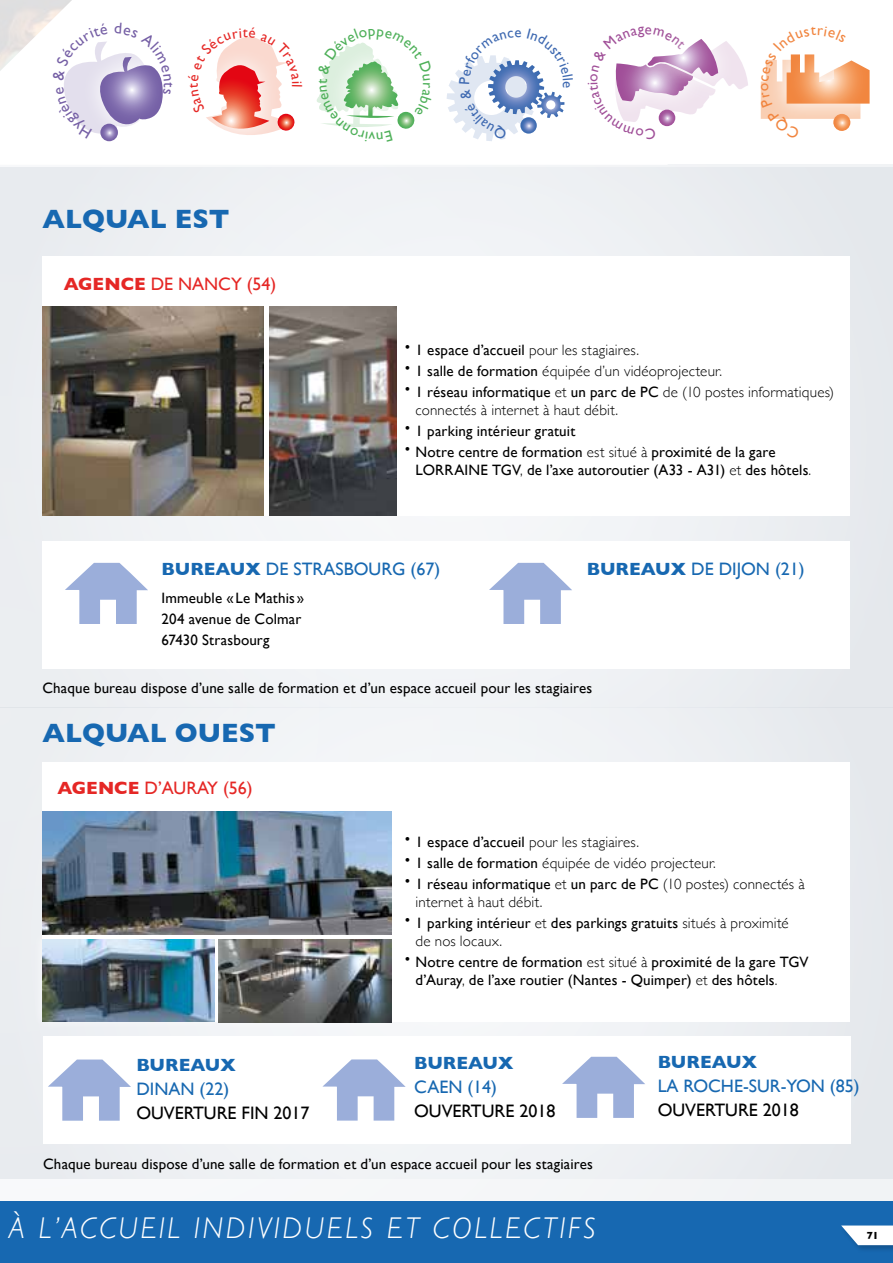
<style>
.page{position:relative;width:893px;height:1263px;background:#fff}
.page>*{position:absolute;margin:0;border:0;box-sizing:border-box;transform-origin:0 0}
.t1{font:italic 300 30px "Gill Sans";letter-spacing:.09em;color:#fff}
.t2{font:700 27px "Gill Sans";color:#1768b1}
.t3{font:18px "Gill Sans";color:#1768b1}
.t4{font:18px "Gill Sans";color:#000}
.t5{font:18px "Gill Sans";color:#e52725}
.t6{font:700 18px "Gill Sans";color:#1768b1}
.t7{font:15px/18px "Gill Sans";letter-spacing:.01em;color:#000}
.t8{font:300 15px/18px "Gill Sans";letter-spacing:.01em;color:#000}
.t9{font:700 10.5px "Gill Sans";color:#000}
.s1{font-weight:700}
.s2{font-weight:400}
.s3{font-weight:300}
</style>
<div class="page">
<div style="left:0;top:165px;width:893px;height:1098px;background:#f6f7f9"></div>
<div style="left:0;top:1201px;width:893px;height:62px;background:#1768b1"></div>
<svg style="left:0;top:0;width:72px;height:71px"></svg>
<div style="left:0;top:708px;width:893px;height:471px;background:#eceff2"></div>
<div style="left:43px;top:762px;width:807px;height:260px;background:#fff"></div>
<img style="left:43px;top:811px;width:348px;height:118px">
<div style="left:209px;top:929px;width:192px;height:103px;background:#fff;opacity:.75"></div>
<img style="left:224px;top:939px;width:167px;height:83px">
<div style="left:33px;top:929px;width:191px;height:101px;background:#fff;opacity:.75"></div>
<img style="left:43px;top:939px;width:172px;height:82px">
<div style="left:0;top:167px;width:893px;height:540px;background:#eceff2"></div>
<div style="left:43px;top:256px;width:807px;height:259px;background:#fff"></div>
<div style="left:259px;top:297px;width:147px;height:228px;background:#fff"></div>
<img style="left:269px;top:307px;width:128px;height:208px">
<img style="left:43px;top:307px;width:221px;height:208px">
<div style="left:43px;top:542px;width:807px;height:127px;background:#fff"></div>
<svg style="left:65px;top:563px;width:83px;height:61px"></svg>
<svg style="left:489px;top:563px;width:83px;height:61px"></svg>
<div style="left:43px;top:1036px;width:808px;height:108px;background:#fff"></div>
<svg style="left:48px;top:1059px;width:83px;height:62px"></svg>
<svg style="left:322px;top:1059px;width:84px;height:61px"></svg>
<svg style="left:562px;top:1057px;width:83px;height:61px"></svg>
<div style="left:840px;top:1224px;width:53px;height:29px;background:#000;opacity:.2"></div>
<svg style="left:841px;top:1225px;width:52px;height:20px"></svg>
<svg style="left:317px;top:42px;width:98px;height:87px"></svg>
<svg style="left:53px;top:23px;width:242px;height:119px"></svg>
<svg style="left:447px;top:55px;width:118px;height:86px"></svg>
<svg style="left:615px;top:39px;width:133px;height:88px"></svg>
<svg style="left:760px;top:54px;width:110px;height:77px"></svg>
<h2 class="t2" style="left:43px;top:197px;width:189px">ALQUAL EST</h2>
<p class="t5" style="left:64px;top:273px;width:214px"><span class="s1">AGENCE</span> DE NANCY (54)</p>
<p class="t8" style="left:404px;top:340px;width:237px">• <span class="s2">1 espace d’accueil</span> pour les stagiaires.</p>
<p class="t8" style="left:404px;top:361px;width:320px">• <span class="s2">1 salle de formation</span> équipée d’un vidéoprojecteur.</p>
<p class="t8" style="left:416px;top:382px;width:420px;text-indent:-12px">• <span class="s2">1 réseau informatique</span> et <span class="s2">un parc de PC</span> de (10 postes informatiques) connectés à internet à haut débit.</p>
<p class="t7" style="left:404px;top:421px;width:173px"><sup>•</sup> 1 parking intérieur gratuit</p>
<p class="t7" style="left:416px;top:442px;width:397px;text-indent:-12px"><sup>•</sup> Notre centre de formation <span class="s3">est situé à</span> proximité de la gare<br>LORRAINE TGV<span class="s3">,</span> de l’axe autoroutier (A33 - A31) <span class="s3">et</span> des hôtels<span class="s3">.</span></p>
<p class="t3" style="left:162px;top:559px;width:280px"><span class="s1">BUREAUX</span> DE STRASBOURG (67)</p>
<p class="t3" style="left:587px;top:559px;width:219px"><span class="s1">BUREAUX</span> DE DIJON (21)</p>
<p class="t7" style="left:162px;top:587px;width:144px;line-height:21px">Immeuble « Le Mathis »<br>204 avenue de Colmar<br>67430 Strasbourg</p>
<p class="t7" style="left:43px;top:679px;width:551px">Chaque bureau dispose d’une salle de formation et d’un espace accueil pour les stagiaires</p>
<h2 class="t2" style="left:43px;top:711px;width:235px">ALQUAL OUEST</h2>
<p class="t5" style="left:57px;top:778px;width:197px"><span class="s1">AGENCE</span> D’AURAY (56)</p>
<p class="t8" style="left:404px;top:833px;width:237px">• <span class="s2">1 espace d’accueil</span> pour les stagiaires.</p>
<p class="t8" style="left:404px;top:854px;width:313px">• <span class="s2">1 salle de formation</span> équipée de vidéo projecteur.</p>
<p class="t8" style="left:416px;top:875px;width:391px;text-indent:-12px">• <span class="s2">1 réseau informatique</span> et <span class="s2">un parc de PC</span> (10 postes) connectés à internet à haut débit.</p>
<p class="t7" style="left:416px;top:914px;width:375px;text-indent:-12px"><sup>•</sup> 1 parking intérieur <span class="s3">et</span> des parkings gratuits <span class="s3">situés à proximité de nos locaux.</span></p>
<p class="t7" style="left:416px;top:953px;width:395px;text-indent:-12px"><sup>•</sup> Notre centre de formation <span class="s3">est situé à</span> proximité de la gare TGV d’Auray<span class="s3">,</span> de l’axe routier (Nantes - Quimper) <span class="s3">et</span> des hôtels<span class="s3">.</span></p>
<p class="t6" style="left:136px;top:1050px;width:101px">BUREAUX</p>
<p class="t3" style="left:136px;top:1078px;width:94px">DINAN (22)</p>
<p class="t4" style="left:136px;top:1102px;width:175px">OUVERTURE FIN 2017</p>
<p class="t6" style="left:414px;top:1049px;width:101px">BUREAUX</p>
<p class="t3" style="left:414px;top:1076px;width:84px">CAEN (14)</p>
<p class="t4" style="left:414px;top:1100px;width:143px">OUVERTURE 2018</p>
<p class="t7" style="left:43px;top:1155px;width:551px">Chaque bureau dispose d’une salle de formation et d’un espace accueil pour les stagiaires</p>
<h1 class="t1" style="left:9px;top:1211px;width:588px">À L’ACCUEIL INDIVIDUELS ET COLLECTIFS</h1>
<p class="t6" style="left:658px;top:1048px;width:101px">BUREAUX</p>
<p class="t3" style="left:658px;top:1075px;width:203px">LA ROCHE-SUR-YON (85)</p>
<p class="t4" style="left:658px;top:1099px;width:143px">OUVERTURE 2018</p>
<p class="t9" style="left:867px;top:1227px;width:13px">71</p>
</div>
